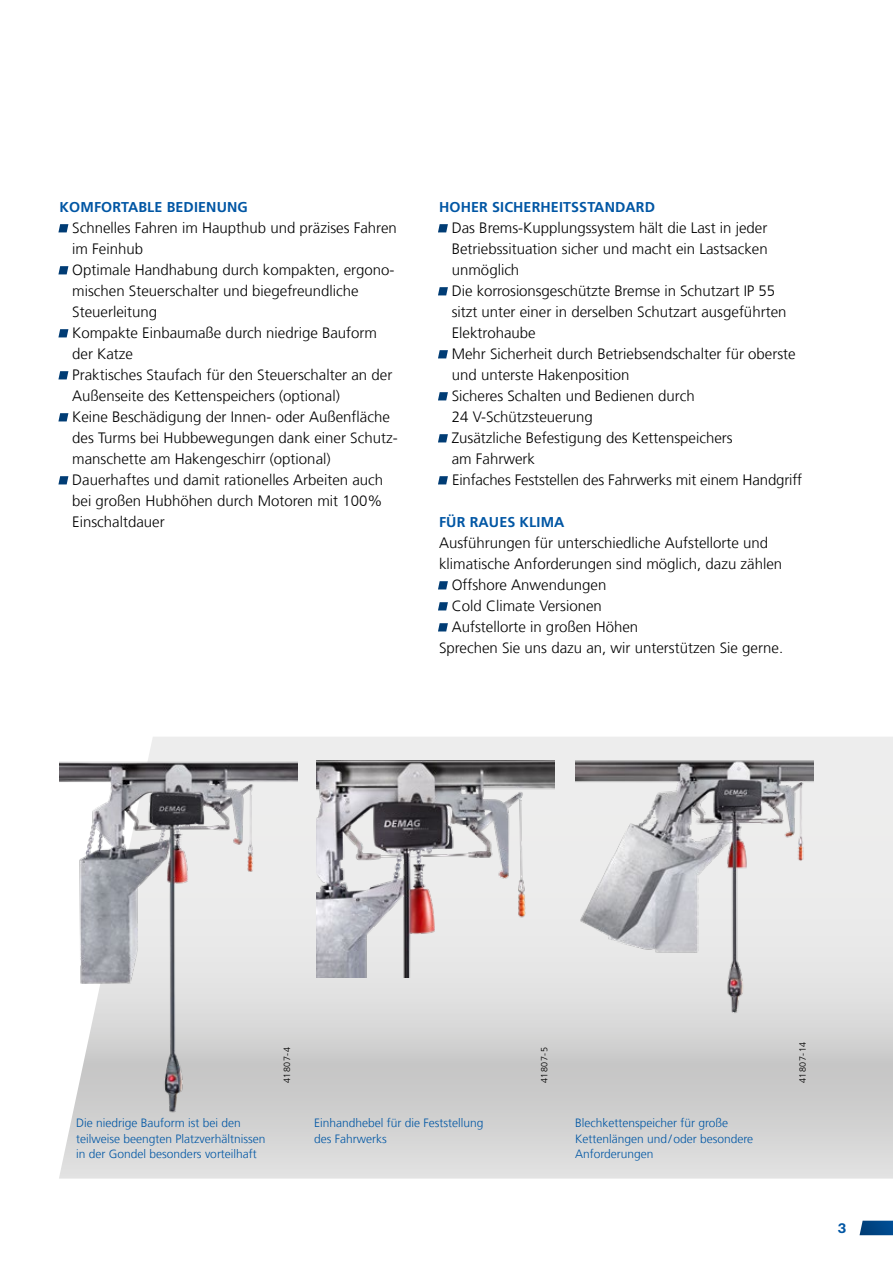
<style>
.page{position:relative;width:893px;height:1263px;background:#fff}
.page>*{position:absolute;margin:0;border:0;box-sizing:border-box;transform-origin:0 0}
.t1{font:300 15px/21px "Frutiger LT Com";color:#000}
.t2{font:700 14.25px "Frutiger LT Com";letter-spacing:.01em;color:#0056a4}
.t3{font:600 13.5px "Produkt";color:#0056a4}
.t4{font:300 12px/15.8px "Frutiger LT Com";color:#0056a4}
.t5{font:300 9px "Frutiger LT Com";letter-spacing:.05em;color:#000}
.s1{color:#fff}
</style>
<div class="page">
<svg style="left:59px;top:737px;width:834px;height:441px"></svg>
<img style="left:575px;top:754px;width:238px;height:266px">
<img style="left:317px;top:761px;width:238px;height:217px">
<img style="left:60px;top:755px;width:238px;height:363px">
<svg style="left:859px;top:1221px;width:34px;height:14px"></svg>
<p class="t2" style="left:60px;top:198px;width:190px">KOMFORTABLE BEDIENUNG</p>
<p class="t1" style="left:72px;top:217px;width:326px;text-indent:-13px"><span class="s1">•</span> Schnelles Fahren im Haupthub und präzises Fahren im Feinhub</p>
<p class="t1" style="left:72px;top:259px;width:323px;text-indent:-13px"><span class="s1">•</span> Optimale Handhabung durch kompakten, ergono&shy;mischen Steuerschalter und biegefreundliche<br>Steuerleitung</p>
<p class="t1" style="left:72px;top:322px;width:306px;text-indent:-13px"><span class="s1">•</span> Kompakte Einbaumaße durch niedrige Bauform der Katze</p>
<p class="t1" style="left:72px;top:364px;width:322px;text-indent:-13px"><span class="s1">•</span> Praktisches Staufach für den Steuerschalter an der<br>Außenseite des Kettenspeichers (optional)</p>
<p class="t1" style="left:72px;top:406px;width:327px;text-indent:-13px"><span class="s1">•</span> Keine Beschädigung der Innen- oder Außenfläche des Turms bei Hubbewegungen dank einer Schutz&shy;manschette am Hakengeschirr (optional)</p>
<p class="t1" style="left:72px;top:469px;width:312px;text-align:justify;text-indent:-13px"><span class="s1">•</span> Dauerhaftes und damit rationelles Arbeiten auch bei großen Hubhöhen durch Motoren mit 100% Einschaltdauer</p>
<p class="t2" style="left:439px;top:198px;width:218px">HOHER SICHERHEITSSTANDARD</p>
<p class="t1" style="left:452px;top:217px;width:317px;text-align:justify;text-indent:-13px"><span class="s1">•</span> Das Brems-Kupplungssystem hält die Last in jeder Betriebssituation sicher und macht ein Lastsacken unmöglich</p>
<p class="t1" style="left:452px;top:280px;width:336px;text-indent:-13px"><span class="s1">•</span> Die korrosionsgeschützte Bremse in Schutzart IP 55 sitzt unter einer in derselben Schutzart ausgeführten<br>Elektrohaube</p>
<p class="t1" style="left:452px;top:343px;width:345px;text-indent:-13px"><span class="s1">•</span> Mehr Sicherheit durch Betriebsendschalter für oberste und unterste Hakenposition</p>
<p class="t1" style="left:452px;top:385px;width:244px;text-indent:-13px"><span class="s1">•</span> Sicheres Schalten und Bedienen durch<br>24 V-Schützsteuerung</p>
<p class="t1" style="left:452px;top:427px;width:282px;text-indent:-13px"><span class="s1">•</span> Zusätzliche Befestigung des Kettenspeichers am Fahrwerk</p>
<p class="t1" style="left:439px;top:469px;width:364px"><span class="s1">•</span> Einfaches Feststellen des Fahrwerks mit einem Handgriff</p>
<p class="t2" style="left:439px;top:513px;width:127px">FÜR RAUES KLIMA</p>
<p class="t1" style="left:439px;top:532px;width:345px">Ausführungen für unterschiedliche Aufstellorte und klimatische Anforderungen sind möglich, dazu zählen</p>
<p class="t1" style="left:439px;top:574px;width:169px"><span class="s1">•</span> Offshore Anwendungen</p>
<p class="t1" style="left:439px;top:595px;width:164px"><span class="s1">•</span> Cold Climate Versionen</p>
<p class="t1" style="left:439px;top:616px;width:346px"><span class="s1">•</span> Aufstellorte in großen Höhen<br>Sprechen Sie uns dazu an, wir unterstützen Sie gerne.</p>
<p class="t5" style="left:282px;top:1083px;width:37px;rotate:-90deg">41807-4</p>
<p class="t5" style="left:539px;top:1083px;width:37px;rotate:-90deg">41807-5</p>
<p class="t5" style="left:797px;top:1083px;width:43px;rotate:-90deg">41807-14</p>
<p class="t4" style="left:76px;top:1115px;width:191px">Die niedrige Bauform ist bei den teilweise beengten Platzverhältnissen in der Gondel besonders vorteilhaft</p>
<p class="t4" style="left:314px;top:1115px;width:171px">Einhandhebel für die Feststellung des Fahrwerks</p>
<p class="t4" style="left:575px;top:1115px;width:180px">Blechkettenspeicher für große<br>Kettenlängen und/oder besondere<br>Anforderungen</p>
<p class="t3" style="left:838px;top:1219px;width:10px">3</p>
</div>
